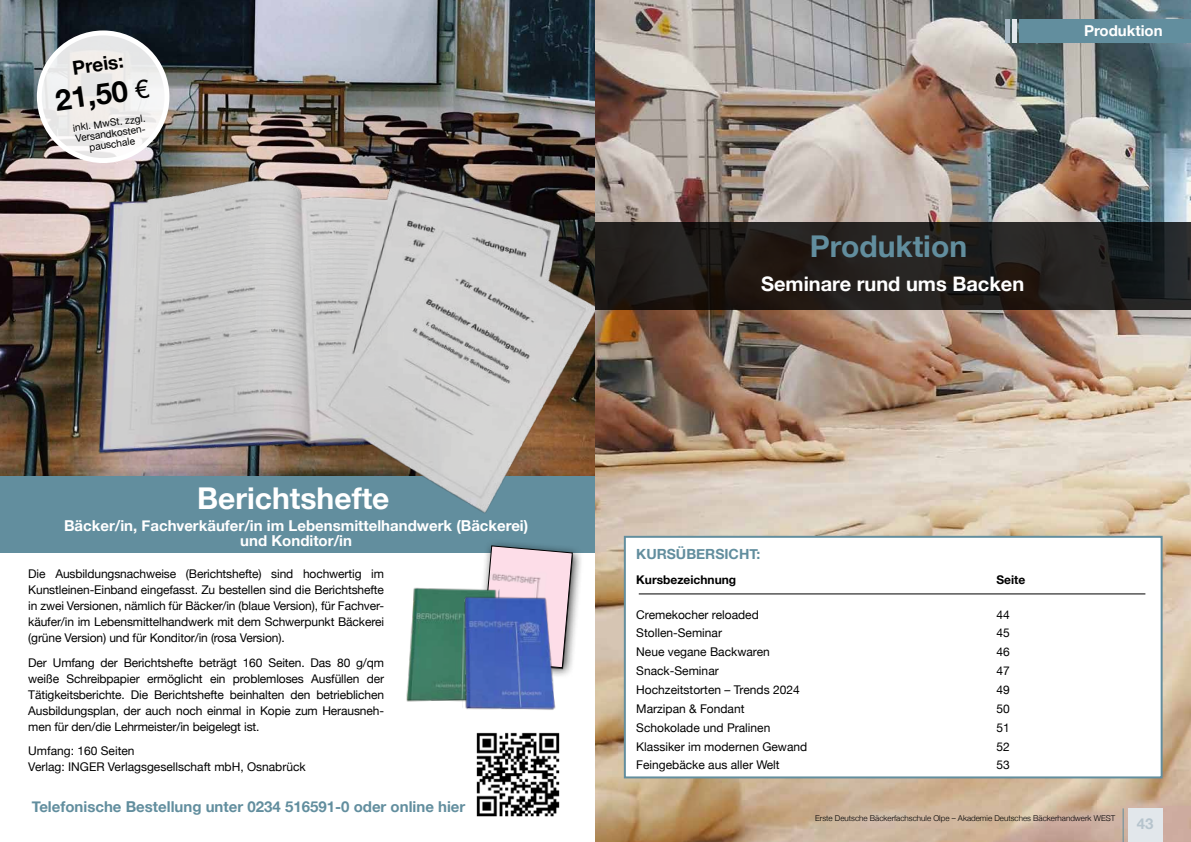
<style>
.page{position:relative;width:1191px;height:842px;background:#fff}
.page>*{position:absolute;margin:0;border:0;box-sizing:border-box;transform-origin:0 0}
.t1{font:700 30px "Helvetica Neue";color:#fff}
.t2{font:700 30px "Helvetica Neue";color:#628e9e}
.t3{font:700 29.1px "Helvetica Neue";color:#000}
.t4{font:700 20px "Helvetica Neue";color:#fff}
.t5{font:700 19.1px "Helvetica Neue";color:#000}
.t6{font:700 15px/15px "Helvetica Neue";color:#fff;text-align:center}
.t7{font:700 15px "Helvetica Neue";color:#628e9e}
.t8{font:700 15px "Helvetica Neue";color:#b6c4cd}
.t9{font:700 14px "Helvetica Neue";color:#628e9e}
.t10{font:12px/16px "Helvetica Neue";color:#000;text-align:justify}
.t11{font:700 12px "Helvetica Neue";color:#000}
.t12{font:10.1px/10.6px "Helvetica Neue";color:#000;text-align:center}
.t13{font:300 8px "Helvetica Neue";color:#000}
.s1{font-weight:400;font-size:25.5px}
</style>
<div class="page">
<img style="left:0;top:0;width:595px;height:477px">
<div style="left:0;top:477px;width:595px;height:76px;background:#628e9e"></div>
<img style="left:69px;top:152px;width:527px;height:377px">
<img style="left:476px;top:732px;width:84px;height:85px">
<svg style="left:41px;top:33px;width:127px;height:128px"></svg>
<div style="left:37px;top:30px;width:132px;height:133px;border:5px solid #fff;border-radius:50%"></div>
<img style="left:596px;top:0;width:595px;height:842px">
<div style="left:1019px;top:20px;width:172px;height:23px;background:#628e9e"></div>
<div style="left:1012px;top:20px;width:5px;height:23px;background:#e2e7eb"></div>
<div style="left:1005px;top:20px;width:5px;height:23px;background:#a6b8c4"></div>
<div style="left:624px;top:536px;width:538px;height:242px;background:#fff;border:2px solid #628e9e"></div>
<hr style="left:639px;top:593px;width:506px;height:1px;background:#000">
<div style="left:1128px;top:808px;width:34px;height:34px;background:#e2e7eb"></div>
<hr style="left:1122px;top:808px;width:1px;height:34px;background:#628e9e">
<svg style="left:595px;top:223px;width:596px;height:87px;background:#211d1b"></svg>
<div style="left:475px;top:539px;width:108px;height:140px;background:#000;opacity:.75"></div>
<svg style="left:481px;top:545px;width:92px;height:124px;background:#d4c2ca"></svg>
<img style="left:406px;top:580px;width:93px;height:122px">
<img style="left:462px;top:589px;width:100px;height:121px">
<h3 class="t5" style="left:70px;top:53px;width:53px;rotate:-8deg">Preis:</h3>
<h2 class="t3" style="left:52px;top:78px;width:96px;rotate:-8deg">21,50 <span class="s1">€</span></h2>
<p class="t12" style="left:72px;top:123px;width:75px;rotate:-8deg">inkl. MwSt. zzgl.<br>Versandkosten&shy;pauschale</p>
<h1 class="t1" style="left:197px;top:475px;width:194px">Berichtshefte</h1>
<p class="t6" style="left:64px;top:518px;width:466px">Bäcker/in, Fachverkäufer/in im Lebensmittelhandwerk (Bäckerei) und Konditor/in</p>
<p class="t10" style="left:28px;top:567px;width:357px">Die Ausbildungsnachweise (Berichtshefte) sind hochwertig im Kunstleinen-Einband eingefasst. Zu bestellen sind die Berichtshefte in zwei Versionen, nämlich für Bäcker/in (blaue Version), für Fachver&shy;käufer/in im Lebensmittelhandwerk mit dem Schwerpunkt Bäckerei (grüne Version) und für Konditor/in (rosa Version).</p>
<p class="t10" style="left:28px;top:655px;width:357px">Der Umfang der Berichtshefte beträgt 160 Seiten. Das 80 g/qm weiße Schreibpapier ermöglicht ein problemloses Ausfüllen der Tätigkeitsberichte. Die Berichtshefte beinhalten den betrieblichen Ausbildungsplan, der auch noch einmal in Kopie zum Herausneh&shy;men für den/die Lehrmeister/in beigelegt ist.</p>
<p class="t10" style="left:28px;top:744px;width:279px">Umfang: 160 Seiten<br>Verlag: INGER Verlagsgesellschaft mbH, Osnabrück</p>
<p class="t7" style="left:32px;top:794px;width:435px">Telefonische Bestellung unter 0234 516591-0 oder online hier</p>
<p class="t6" style="left:1084px;top:24px;width:80px">Produktion</p>
<h1 class="t2" style="left:810px;top:223px;width:159px">Produktion</h1>
<h3 class="t4" style="left:761px;top:269px;width:264px">Seminare rund ums Backen</h3>
<p class="t9" style="left:636px;top:543px;width:125px">KURSÜBERSICHT:</p>
<p class="t11" style="left:636px;top:570px;width:102px">Kursbezeichnung</p>
<p class="t11" style="left:996px;top:570px;width:30px">Seite</p>
<p class="t10" style="left:636px;top:607px;width:124px">Cremekocher reloaded</p>
<p class="t10" style="left:996px;top:607px;width:15px">44</p>
<p class="t10" style="left:636px;top:626px;width:87px">Stollen-Seminar</p>
<p class="t10" style="left:996px;top:626px;width:15px">45</p>
<p class="t10" style="left:636px;top:645px;width:135px">Neue vegane Backwaren</p>
<p class="t10" style="left:996px;top:645px;width:15px">46</p>
<p class="t10" style="left:636px;top:663px;width:84px">Snack-Seminar</p>
<p class="t10" style="left:996px;top:663px;width:15px">47</p>
<p class="t10" style="left:636px;top:682px;width:165px">Hochzeitstorten – Trends 2024</p>
<p class="t10" style="left:996px;top:682px;width:15px">49</p>
<p class="t10" style="left:636px;top:701px;width:110px">Marzipan &amp; Fondant</p>
<p class="t10" style="left:996px;top:701px;width:15px">50</p>
<p class="t10" style="left:636px;top:720px;width:136px">Schokolade und Pralinen</p>
<p class="t10" style="left:996px;top:720px;width:15px">51</p>
<p class="t10" style="left:636px;top:739px;width:172px">Klassiker im modernen Gewand</p>
<p class="t10" style="left:996px;top:739px;width:15px">52</p>
<p class="t10" style="left:636px;top:758px;width:145px">Feingebäcke aus aller Welt</p>
<p class="t10" style="left:996px;top:758px;width:15px">53</p>
<p class="t13" style="left:815px;top:812px;width:302px">Erste Deutsche Bäckerfachschule Olpe – Akademie Deutsches Bäckerhandwerk WEST</p>
<p class="t8" style="left:1136px;top:812px;width:18px">43</p>
</div>
